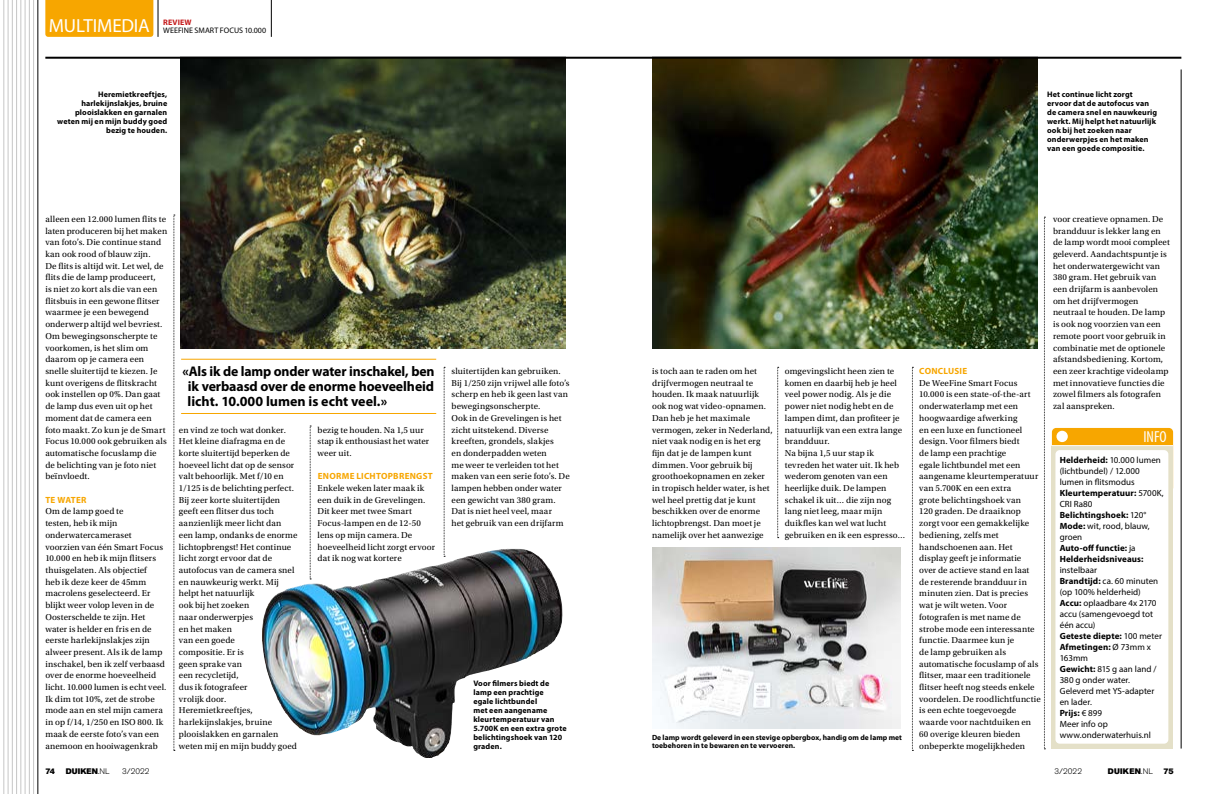
<style>
.page{position:relative;width:1219px;height:794px;background:#fff}
.page>*{position:absolute;margin:0;border:0;box-sizing:border-box;transform-origin:0 0}
.t1{font:19px "Myriad Pro";letter-spacing:-.01em;color:#fff}
.t2{font:condensed 16px "Myriad Pro";color:#fff}
.t3{font:700 14px/14.8px "Myriad Pro";letter-spacing:-.005em;color:#000;text-align:justify}
.t4{font:9px/11.7px "Utopia Std";letter-spacing:.01em;color:#000}
.t5{font:9px/11px "Myriad Pro";letter-spacing:.005em;color:#000}
.t6{font:700 9px "Myriad Pro";letter-spacing:.03em;color:#f7a600}
.t7{font:700 8px/9px "Myriad Pro";letter-spacing:.015em;color:#000}
.t8{font:8px "Myriad Pro";letter-spacing:.005em;color:#000}
.t9{font:8px "Akzidenz Grotesk BE Super";letter-spacing:.015em;color:#000}
.t10{font:300 8px "Akzidenz Grotesk BE";letter-spacing:.01em;color:#000}
.t11{font:700 8px "Myriad Pro";letter-spacing:.015em;color:#c51a1b}
.t12{font:700 7.5px/8.5px "Myriad Pro";letter-spacing:.005em;color:#000}
.s1{font-family:"Akzidenz Grotesk BE";font-weight:300}
.s2{font-weight:700}
</style>
<div class="page">
<hr style="left:1181px;top:69px;width:1px;height:679px;background:#000">
<svg style="left:174px;top:215px;width:1px;height:536px"></svg>
<svg style="left:310px;top:426px;width:1px;height:122px"></svg>
<div style="left:1052px;top:428px;width:121px;height:64px;background:#f7a600;border-radius:4px"></div>
<div style="left:1052px;top:446px;width:121px;height:302px;background:linear-gradient(to bottom,#e7e3ce,#e7e4cf)"></div>
<div style="left:1055px;top:450px;width:113px;height:293px;background:#fff;border-radius:4px"></div>
<hr style="left:1052px;top:445px;width:121px;height:1px;background:#fff">
<div style="left:1056px;top:431px;width:12px;height:11px;background:#fff;border-radius:50%"></div>
<hr style="left:38px;top:0;width:1px;height:794px;background:#000">
<hr style="left:33px;top:0;width:1px;height:794px;background:#c6c6c6">
<hr style="left:29px;top:0;width:1px;height:794px;background:#c6c6c6">
<hr style="left:25px;top:0;width:1px;height:794px;background:#c6c6c6">
<hr style="left:21px;top:0;width:1px;height:794px;background:#c6c6c6">
<hr style="left:16px;top:0;width:1px;height:794px;background:#c6c6c6">
<hr style="left:12px;top:0;width:1px;height:794px;background:#c6c6c6">
<hr style="left:8px;top:0;width:1px;height:794px;background:#c6c6c6">
<hr style="left:4px;top:0;width:1px;height:794px;background:#c6c6c6">
<svg style="left:777px;top:367px;width:2px;height:171px"></svg>
<svg style="left:912px;top:367px;width:1px;height:384px"></svg>
<hr style="left:181px;top:359px;width:255px;height:1px;background:#f7a600">
<hr style="left:181px;top:413px;width:255px;height:1px;background:#f7a600">
<img style="left:652px;top:59px;width:386px;height:289px">
<svg style="left:444px;top:367px;width:1px;height:181px"></svg>
<svg style="left:1044px;top:217px;width:1px;height:532px"></svg>
<img style="left:262px;top:548px;width:301px;height:210px">
<img style="left:180px;top:59px;width:386px;height:289px">
<img style="left:652px;top:548px;width:248px;height:180px">
<div style="left:45px;top:0;width:108px;height:37px;background:#f7a600"></div>
<hr style="left:158px;top:0;width:1px;height:37px;background:#000">
<hr style="left:271px;top:0;width:1px;height:37px;background:#000">
<hr style="left:45px;top:57px;width:1136px;height:2px;background:#000">
<h1 class="t1" style="left:49px;top:14px;width:102px">MULTIMEDIA</h1>
<p class="t11" style="left:163px;top:18px;width:30px">REVIEW</p>
<p class="t8" style="left:163px;top:25px;width:104px">WEEFINE SMART FOCUS 10.000</p>
<p class="t7" style="left:57px;top:90px;width:111px;text-align:right">Heremietkreeftjes, harlekijnslakjes, bruine plooislakken en garnalen weten mij en mijn buddy goed bezig te houden.</p>
<p class="t7" style="left:1047px;top:90px;width:111px">Het continue licht zorgt ervoor dat de autofocus van de camera snel en nauwkeurig werkt. Mij helpt het natuurlijk ook bij het zoeken naar onderwerpjes en het maken van een goede compositie.</p>
<p class="t4" style="left:45px;top:213px;width:123px">alleen een 12.000 lumen flits te laten produceren bij het maken van foto’s. Die continue stand kan ook rood of blauw zijn.<br>De flits is altijd wit. Let wel, de flits die de lamp produceert,<br>is niet zo kort als die van een flitsbuis in een gewone flitser waarmee je een bewegend onderwerp altijd wel bevriest.<br>Om bewegingsonscherpte te voorkomen, is het slim om daarom op je camera een snelle sluitertijd te kiezen. Je kunt overigens de flitskracht ook instellen op 0%. Dan gaat de lamp dus even uit op het moment dat de camera een foto maakt. Zo kun je de Smart<br>Focus 10.000 ook gebruiken als automatische focuslamp die de belichting van je foto niet beïnvloedt.</p>
<p class="t6" style="left:45px;top:494px;width:43px">TE WATER</p>
<p class="t4" style="left:45px;top:506px;width:123px">Om de lamp goed te<br>testen, heb ik mijn onderwatercameraset voorzien van één Smart Focus<br>10.000 en heb ik mijn flitsers thuisgelaten. Als objectief<br>heb ik deze keer de 45mm macrolens geselecteerd. Er blijkt weer volop leven in de<br>Oosterschelde te zijn. Het water is helder en fris en de eerste harlekijnslakjes zijn alweer present. Als ik de lamp inschakel, ben ik zelf verbaasd over de enorme hoeveelheid licht. 10.000 lumen is echt veel.<br>Ik dim tot 10%, zet de strobe mode aan en stel mijn camera in op f/14, 1/250 en ISO 800. Ik maak de eerste foto’s van een anemoon en hooiwagenkrab</p>
<p class="t9" style="left:45px;top:766px;width:11px">74</p>
<p class="t9" style="left:66px;top:766px;width:45px">DUIKEN<span class="s1">.NL</span></p>
<p class="t10" style="left:122px;top:766px;width:29px">3/2022</p>
<p class="t4" style="left:1053px;top:213px;width:118px">voor creatieve opnamen. De brandduur is lekker lang en de lamp wordt mooi compleet geleverd. Aandachtspuntje is het onderwatergewicht van<br>380 gram. Het gebruik van een drijfarm is aanbevolen om het drijfvermogen neutraal te houden. De lamp is ook nog voorzien van een remote poort voor gebruik in combinatie met de optionele afstandsbediening. Kortom, een zeer krachtige videolamp met innovatieve functies die zowel filmers als fotografen zal aanspreken.</p>
<h3 class="t3" style="left:188px;top:364px;width:248px;text-indent:-5px">«Als ik de lamp onder water inschakel, ben ik verbaasd over de enorme hoeveelheid licht. 10.000 lumen is echt veel.»</h3>
<p class="t4" style="left:452px;top:365px;width:120px">sluitertijden kan gebruiken.<br>Bij 1/250 zijn vrijwel alle foto’s scherp en heb ik geen last van bewegingsonscherpte.<br>Ook in de Grevelingen is het zicht uitstekend. Diverse kreeften, grondels, slakjes<br>en donderpadden weten<br>me weer te verleiden tot het maken van een serie foto’s. De lampen hebben onder water een gewicht van 380 gram.<br>Dat is niet heel veel, maar<br>het gebruik van een drijfarm</p>
<p class="t4" style="left:652px;top:365px;width:122px">is toch aan te raden om het drijfvermogen neutraal te houden. Ik maak natuurlijk ook nog wat video-opnamen.<br>Dan heb je het maximale vermogen, zeker in Nederland, niet vaak nodig en is het erg fijn dat je de lampen kunt dimmen. Voor gebruik bij groothoekopnamen en zeker in tropisch helder water, is het wel heel prettig dat je kunt beschikken over de enorme lichtopbrengst. Dan moet je namelijk over het aanwezige</p>
<p class="t4" style="left:785px;top:365px;width:122px">omgevingslicht heen zien te komen en daarbij heb je heel veel power nodig. Als je die power niet nodig hebt en de lampen dimt, dan profiteer je natuurlijk van een extra lange brandduur.<br>Na bijna 1,5 uur stap ik tevreden het water uit. Ik heb wederom genoten van een heerlijke duik. De lampen schakel ik uit… die zijn nog lang niet leeg, maar mijn duikfles kan wel wat lucht gebruiken en ik een espresso…</p>
<p class="t6" style="left:919px;top:366px;width:50px">CONCLUSIE</p>
<p class="t4" style="left:919px;top:377px;width:123px">De WeeFine Smart Focus<br>10.000 is een state-of-the-art onderwaterlamp met een hoogwaardige afwerking<br>en een luxe en functioneel design. Voor filmers biedt<br>de lamp een prachtige<br>egale lichtbundel met een aangename kleurtemperatuur van 5.700K en een extra<br>grote belichtingshoek van<br>120 graden. De draaiknop zorgt voor een gemakkelijke bediening, zelfs met handschoenen aan. Het display geeft je informatie<br>over de actieve stand en laat de resterende brandduur in minuten zien. Dat is precies wat je wilt weten. Voor fotografen is met name de strobe mode een interessante functie. Daarmee kun je<br>de lamp gebruiken als automatische focuslamp of als flitser, maar een traditionele flitser heeft nog steeds enkele voordelen. De roodlichtfunctie is een echte toegevoegde waarde voor nachtduiken en<br>60 overige kleuren bieden onbeperkte mogelijkheden</p>
<p class="t4" style="left:179px;top:424px;width:120px">en vind ze toch wat donker.<br>Het kleine diafragma en de korte sluitertijd beperken de hoeveel licht dat op de sensor valt behoorlijk. Met f/10 en<br>1/125 is de belichting perfect.<br>Bij zeer korte sluitertijden geeft een flitser dus toch aanzienlijk meer licht dan een lamp, ondanks de enorme lichtopbrengst! Het continue licht zorgt ervoor dat de autofocus van de camera snel en nauwkeurig werkt. Mij helpt het natuurlijk<br>ook bij het zoeken<br>naar onderwerpjes<br>en het maken<br>van een goede<br>compositie. Er is<br>geen sprake van<br>een recycletijd,<br>dus ik fotografeer<br>vrolijk door.<br>Heremietkreeftjes, harlekijnslakjes, bruine plooislakken en garnalen weten mij en mijn buddy goed</p>
<h2 class="t2" style="left:1143px;top:427px;width:25px">INFO</h2>
<p class="t4" style="left:318px;top:424px;width:113px">bezig te houden. Na 1,5 uur stap ik enthousiast het water weer uit.</p>
<p class="t6" style="left:318px;top:471px;width:117px">ENORME LICHTOPBRENGST</p>
<p class="t4" style="left:318px;top:482px;width:119px">Enkele weken later maak ik een duik in de Grevelingen.<br>Dit keer met twee Smart<br>Focus-lampen en de 12-50 lens op mijn camera. De hoeveelheid licht zorgt ervoor dat ik nog wat kortere</p>
<p class="t5" style="left:1060px;top:454px;width:106px"><span class="s2">Helderheid:</span> 10.000 lumen (lichtbundel) / 12.000 lumen in flitsmodus<br><span class="s2">Kleurtemperatuur:</span> 5700K,<br>CRI Ra80<br><span class="s2">Belichtingshoek:</span> 120°<br><span class="s2">Mode:</span> wit, rood, blauw, groen<br><span class="s2">Auto-off functie:</span> ja<br><span class="s2">Helderheidsniveaus:</span></p>
<p class="t5" style="left:1060px;top:564px;width:104px">instelbaar<br><span class="s2">Brandtijd:</span> ca. 60 minuten (op 100% helderheid)<br><span class="s2">Accu:</span> oplaadbare 4x 2170 accu (samengevoegd tot één accu)<br><span class="s2">Geteste diepte:</span> 100 meter<br><span class="s2">Afmetingen:</span> Ø 73mm x<br>163mm<br><span class="s2">Gewicht:</span> 815 g aan land /<br>380 g onder water.<br>Geleverd met YS-adapter en lader.<br><span class="s2">Prijs:</span> € 899<br>Meer info op www.onderwaterhuis.nl</p>
<p class="t7" style="left:473px;top:679px;width:95px">Voor filmers biedt de lamp een prachtige<br>egale lichtbundel<br>met een aangename kleurtemperatuur van<br>5.700K en een extra grote belichtingshoek van 120 graden.</p>
<p class="t12" style="left:652px;top:733px;width:252px">De lamp wordt geleverd in een stevige opbergbox, handig om de lamp met toebehoren in te bewaren en te vervoeren.</p>
<p class="t10" style="left:1054px;top:766px;width:29px">3/2022</p>
<p class="t9" style="left:1108px;top:766px;width:47px">DUIKEN<span class="s1">.NL</span></p>
<p class="t9" style="left:1163px;top:766px;width:12px">75</p>
</div>
